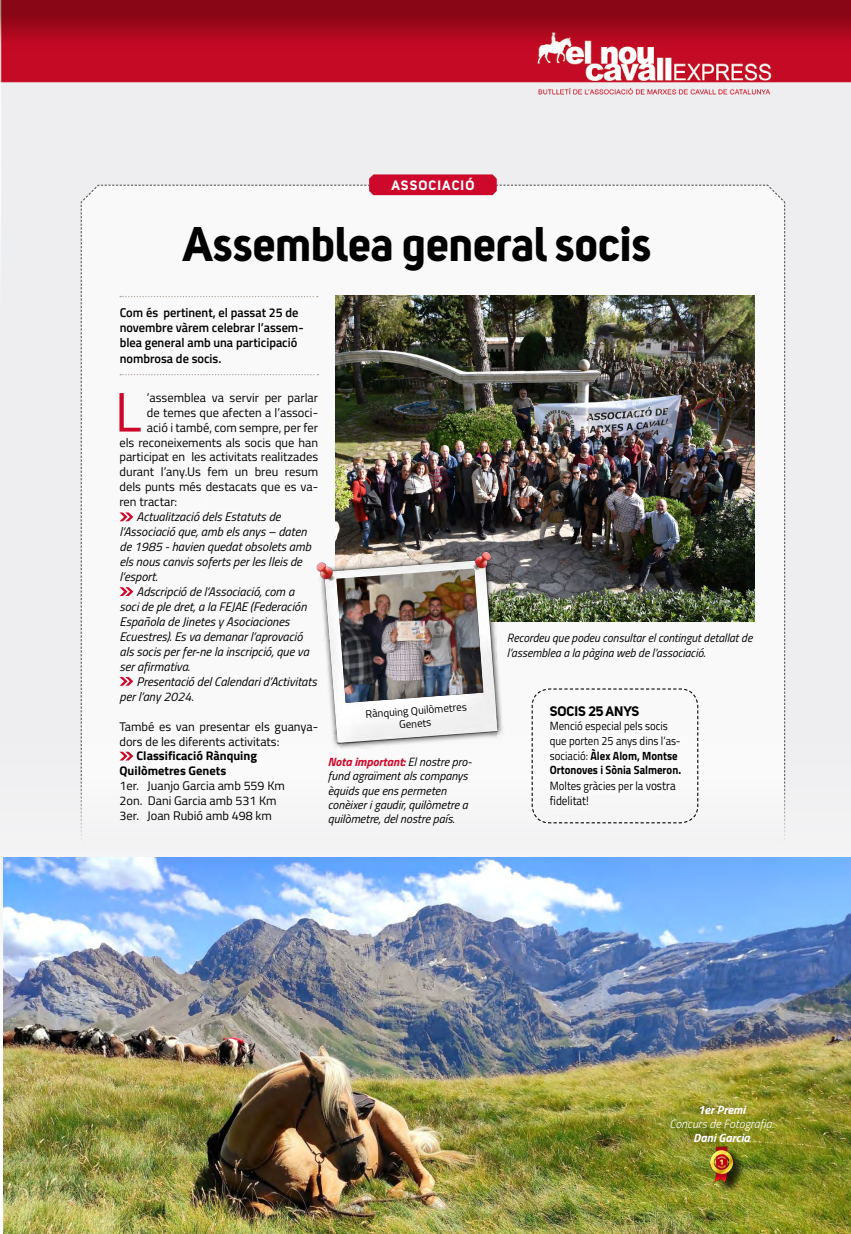
<style>
.page{position:relative;width:851px;height:1234px;background:#fff}
.page>*{position:absolute;margin:0;border:0;box-sizing:border-box;transform-origin:0 0}
.t1{font:55.65px "Titillium Web";color:#cd082b}
.t2{font:700 48px "Uni Sans";letter-spacing:-.01em;color:#000}
.t3{font:700 13.65px "Uni Sans";letter-spacing:-.005em;color:#000}
.t4{font:700 13.5px "Uni Sans";letter-spacing:.08em;color:#fff}
.t5{font:600 12.75px/15.3px "Titillium Web";color:#000}
.t6{font:italic 12.45px/15px "Titillium Web";color:#000}
.t7{font:12.45px/15px "Titillium Web";color:#000}
.t8{font:700 12.45px/15px "Titillium Web";color:#000}
.t9{font:12.45px "Titillium Web";color:#000;scale:.91 1}
.t10{font:italic 12px/14.4px "Titillium Web";color:#000}
.t11{font:italic 300 12px "Titillium Web";color:#fff}
.t12{font:italic 700 12px "Titillium Web";color:#fff}
.t13{font:11.85px/15px "Titillium Web";color:#000;scale:.91 1}
.t14{font:10.8px/13px "Titillium Web";color:#000;text-align:center}
.s1{font-weight:700;color:#cd082b}
.s2{font-weight:700}
.s3{font-size:12.45px}
</style>
<div class="page">
<img style="left:0;top:54px;width:850px;height:1119px">
<div style="left:0;top:0;width:850px;height:54px;background:linear-gradient(to bottom,#7a000d,#cb1731)"></div>
<img style="left:4px;top:857px;width:846px;height:376px">
<div style="left:711px;top:1148px;width:34px;height:45px;background:#000;opacity:.75"></div>
<img style="left:710px;top:1146px;width:27px;height:37px">
<img style="left:81px;top:174px;width:704px;height:682px">
<p class="t4" style="left:391px;top:177px;width:84px">ASSOCIACIÓ</p>
<h2 class="t2" style="left:182px;top:214px;width:470px">Assemblea general socis</h2>
<p class="t5" style="left:120px;top:304px;width:185px">Com és pertinent, el passat 25 de novembre vàrem celebrar l’assem&shy;blea general amb una participació nombrosa de socis.</p>
<h1 class="t1" style="left:115px;top:371px;width:28px">L</h1>
<p class="t7" style="left:147px;top:389px;width:173px">’assemblea va servir per parlar</p>
<p class="t7" style="left:147px;top:404px;width:173px">de temes que afecten a l’associ-</p>
<p class="t7" style="left:147px;top:419px;width:173px">ació i també, com sempre, per fer</p>
<p class="t7" style="left:119px;top:434px;width:200px">els reconeixements als socis que han</p>
<p class="t7" style="left:119px;top:449px;width:200px">participat en les activitats realitzades</p>
<p class="t7" style="left:119px;top:464px;width:200px">durant l’any.Us fem un breu resum</p>
<p class="t7" style="left:119px;top:479px;width:200px">dels punts més destacats que es va-</p>
<p class="t7" style="left:119px;top:493px;width:59px">ren tractar:</p>
<p class="t6" style="left:119px;top:508px;width:193px;text-indent:17px">Actualització dels Estatuts de l’Associació que, amb els anys – daten de 1985 - havien quedat obsolets amb els nous canvis soferts per les lleis de l’esport.</p>
<p class="t6" style="left:119px;top:583px;width:191px;text-indent:17px">Adscripció de l’Associació, com a soci de ple dret, a la FEJAE (Federación Española de Jinetes y Asociaciones Ecuestres). Es va demanar l’aprovació als socis per fer-ne la inscripció, que va ser afirmativa.</p>
<p class="t6" style="left:119px;top:673px;width:199px;text-indent:17px">Presentació del Calendari d’Activitats per l’any 2024.</p>
<p class="t7" style="left:119px;top:718px;width:200px">També es van presentar els guanya&shy;dors de les diferents activitats:</p>
<p class="t8" style="left:119px;top:747px;width:139px;text-indent:17px">Classificació Rànquing<br>Quilòmetres Genets</p>
<p class="t7" style="left:119px;top:777px;width:167px">1er. Juanjo Garcia amb 559 Km<br>2on. Dani Garcia amb 531 Km<br>3er. Joan Rubió amb 498 km</p>
<p class="t14" style="left:365px;top:706px;width:103px;rotate:-4deg">Rànquing Quilòmetres<br>Genets</p>
<p class="t10" style="left:328px;top:753px;width:145px"><span class="s1">Nota important:</span> El nostre pro&shy;fund agraïment als companys èquids que ens permeten conèixer i gaudir, quilòmetre a quilòmetre, del nostre país.</p>
<p class="t10" style="left:507px;top:629px;width:247px;line-height:15px">Recordeu que podeu consultar el contingut detallat de l’assemblea a la pàgina web de l’associació.</p>
<p class="t3" style="left:549px;top:702px;width:91px">SOCIS 25 ANYS</p>
<p class="t13" style="left:549px;top:717px;width:146px">Menció especial pels socis que porten 25 anys dins l’as&shy;sociació: <span class="s2">Àlex Alom, Montse<br>Ortonoves i Sònia Salmeron.<br></span>Moltes gràcies per la <span class="s3">vostra</span></p>
<p class="t9" style="left:549px;top:791px;width:44px">fidelitat!</p>
<p class="t12" style="left:697px;top:1099px;width:49px">1er Premi</p>
<p class="t11" style="left:669px;top:1114px;width:106px">Concurs de Fotografia:</p>
<p class="t12" style="left:693px;top:1128px;width:58px">Dani Garcia</p>
</div>
